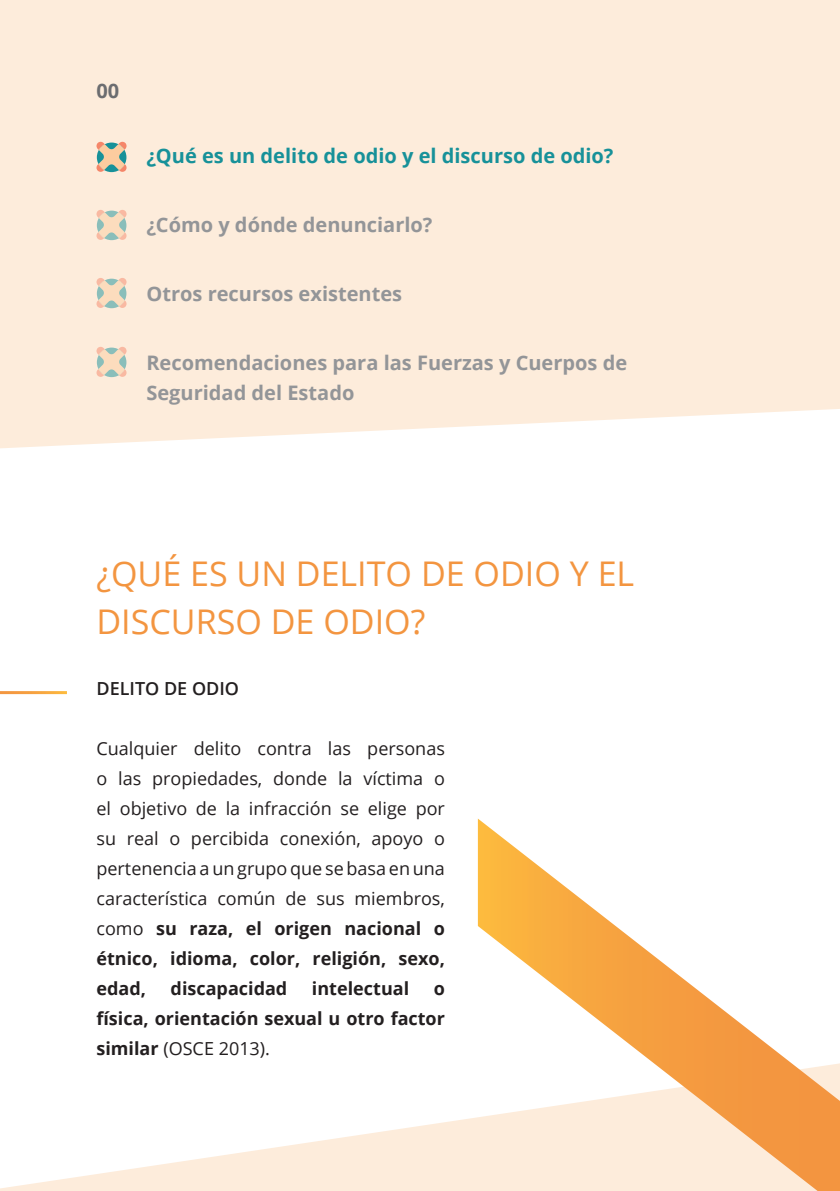
<style>
.page{position:relative;width:840px;height:1191px;background:#fff}
.page>*{position:absolute;margin:0;border:0;box-sizing:border-box;transform-origin:0 0}
.t1{font:34px/48px "Open Sans";color:#f39540}
.t2{font:700 20px/30px "Open Sans";color:#939598}
.t3{font:700 20px "Open Sans";color:#179199}
.t4{font:700 20px "Open Sans";color:#6c6d70}
.t5{font:18px/30px "Open Sans";color:#231f20;text-align:justify}
.t6{font:700 18px/30px "Open Sans";color:#231f20;text-align:justify}
.t7{font:600 18px "Open Sans";color:#231f20}
.s1{font-weight:700}
.s2{font-weight:400}
</style>
<div class="page">
<div style="left:0;top:0;width:839px;height:448px;background:#fdecdb"></div>
<svg style="left:0;top:1117px;width:477px;height:74px;fill:#fdecdb"></svg>
<svg style="left:96px;top:142px;width:31px;height:30px"></svg>
<svg style="left:96px;top:210px;width:31px;height:30px"></svg>
<svg style="left:96px;top:278px;width:31px;height:30px"></svg>
<svg style="left:96px;top:347px;width:31px;height:30px"></svg>
<svg style="left:477px;top:818px;width:362px;height:373px"></svg>
<p class="t4" style="left:96px;top:76px;width:24px">00</p>
<p class="t3" style="left:146px;top:141px;width:468px">¿Qué es un delito de odio y el discurso de odio?</p>
<p class="t2" style="left:146px;top:209px;width:287px">¿Cómo y dónde denunciarlo?</p>
<p class="t2" style="left:146px;top:278px;width:257px">Otros recursos existentes</p>
<p class="t2" style="left:146px;top:347px;width:482px">Recomendaciones para las Fuerzas y Cuerpos de<br>Seguridad del Estado</p>
<p class="t1" style="left:96px;top:548px;width:539px">¿QUÉ ES UN DELITO DE ODIO Y EL<br>DISCURSO DE ODIO?</p>
<p class="t7" style="left:96px;top:676px;width:144px">DELITO DE ODIO</p>
<p class="t5" style="left:96px;top:732px;width:350px">Cualquier delito contra las personas o las propiedades, donde la víctima o el objetivo de la infracción se elige por su real o percibida conexión, apoyo o pertenencia a un grupo que se basa en una característica común de sus miembros, como <span class="s1">su raza, el origen nacional o étnico, idioma, color, religión, sexo, edad,</span></p>
<p class="t6" style="left:170px;top:973px;width:118px">discapacidad</p>
<p class="t6" style="left:312px;top:973px;width:99px">intelectual</p>
<p class="t6" style="left:96px;top:973px;width:350px;text-indent:337px">o física, orientación sexual u otro factor similar <span class="s2">(OSCE 2013).</span></p>
</div>
